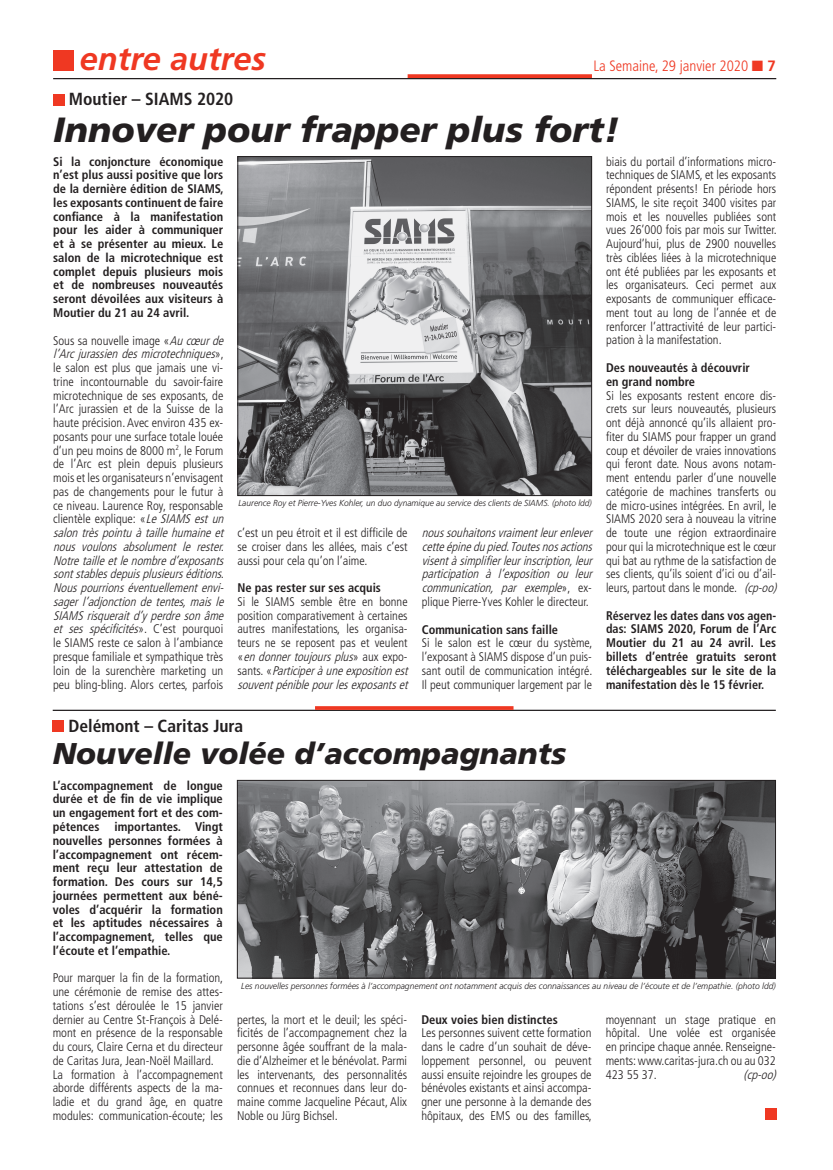
<style>
.page{position:relative;width:833px;height:1170px;background:#fff}
.page>*{position:absolute;margin:0;border:0;box-sizing:border-box;transform-origin:0 0}
.t1{font:italic 900 35px "Frutiger";color:#231f20}
.t2{font:italic 700 32.5px "Frutiger";color:#ef3822}
.t3{font:italic 900 30px "Frutiger";color:#231f20}
.t4{font:700 condensed 17.5px "Frutiger";color:#231f20}
.t5{font:300 condensed 15px "Frutiger";color:#ef3822}
.t6{font:300 condensed 12.5px/13.8px "Frutiger";color:#231f20;text-align:justify}
.t7{font:700 condensed 12.5px/13.8px "Frutiger";color:#231f20;text-align:justify}
.t8{font:italic 300 condensed 12.5px/13.8px "Frutiger";color:#231f20}
.t9{font:italic 300 8.75px "Frutiger";color:#231f20}
.t10{font:italic 300 8.75px "Frutiger";color:#231f20;scale:.96 1}
.s1{font-weight:700;font-stretch:normal}
.s2{font-style:italic}
.s3{font-style:normal}
</style>
<div class="page">
<hr style="left:53px;top:78px;width:723px;height:1px;background:#231f20">
<svg style="left:407px;top:74px;width:185px;height:4px"></svg>
<div style="left:53px;top:51px;width:20px;height:20px;background:#ef3822"></div>
<div style="left:53px;top:720px;width:11px;height:11px;background:#ef3822"></div>
<img style="left:239px;top:782px;width:535px;height:194px">
<div style="left:237px;top:780px;width:539px;height:198px;border:1px solid #231f20"></div>
<hr style="left:53px;top:709px;width:723px;height:2px;background:#231f20">
<hr style="left:315px;top:706px;width:198px;height:3px;background:#ef3822">
<div style="left:53px;top:94px;width:11px;height:11px;background:#ef3822"></div>
<img style="left:239px;top:158px;width:351px;height:336px">
<div style="left:237px;top:156px;width:355px;height:340px;border:1px solid #231f20"></div>
<div style="left:765px;top:1108px;width:11px;height:11px;background:#ef3822"></div>
<h2 class="t2" style="left:80px;top:40px;width:188px">entre autres</h2>
<p class="t5" style="left:593px;top:57px;width:184px">La Semaine, 29 janvier 2020 ■ <span class="s1">7</span></p>
<h3 class="t4" style="left:69px;top:89px;width:166px">Moutier – SIAMS 2020</h3>
<h1 class="t1" style="left:53px;top:108px;width:567px">Innover pour frapper plus fort!</h1>
<p class="t7" style="left:53px;top:154px;width:172px">Si la conjoncture économique n’est plus aussi positive que lors de la dernière édition de SIAMS, les exposants continuent de faire confiance à la manifestation pour les aider à communiquer et à se présenter au mieux. Le salon de la microtechnique est complet depuis plusieurs mois et de nombreuses nouveautés seront dévoilées aux visiteurs à Moutier du 21 au 24 avril.</p>
<p class="t6" style="left:53px;top:333px;width:176px;text-align:left">Sous sa nouvelle image «<span class="s2">Aucœurde l’Arcjurassiendesmicrotechniques</span>» , le salon est plus que jamais une vi&shy;trine incontournable du savoir-faire microtechnique de ses exposants, de l’Arc jurassien et de la Suisse de la haute précision. Avec environ 435 ex&shy;posants pour une surface totale louée d’un peu moins de 8000 m<sup>2</sup>, le Forum de l’Arc est plein depuis plusieurs mois et les organisateurs n’envisagent pas de changements pour le futur à ce niveau. Laurence Roy, responsable clientèle explique: «<span class="s2">LeSIAMSestun salontrèspointuàtaillehumaineet nous voulons absolument le rester.<br>Notretailleetlenombred’exposants sontstablesdepuisplusieurséditions.<br>Nouspourrionséventuellementenvi&shy;sager l’adjonction de tentes,mais le SIAMSrisqueraitd’yperdresonâme et ses spécificités</span>» . C ’ e s t p o u r q u o i le SIAMS reste ce salon à l’ambiance presque familiale et sympathique très loin de la surenchère marketing un peu bling-bling. Alors certes, parfois</p>
<p class="t10" style="left:239px;top:498px;width:369px">Laurence Roy et Pierre-Yves Kohler, un duo dynamique au service des clients de SIAMS. (photo ldd)</p>
<p class="t6" style="left:237px;top:526px;width:172px">c’est un peu étroit et il est difficile de se croiser dans les allées, mais c’est aussi pour cela qu’on l’aime.</p>
<p class="t7" style="left:237px;top:581px;width:145px">Ne pas rester sur ses acquis</p>
<p class="t6" style="left:237px;top:595px;width:175px;text-align:left">Si le SIAMS semble être en bonne position comparativement à certaines autres manifestations, les organisa&shy;teurs ne se reposent pas et veulent « <span class="s2">endonnertoujoursplus</span>» a u x e x p o - s a n t s . « <span class="s2">Participeràuneexpositionest souventpéniblepourlesexposantset</span></p>
<p class="t8" style="left:422px;top:526px;width:175px">noussouhaitonsvraimentleurenlever cetteépinedupied.Toutesnosactions visentàsimplifierleurinscription,leur participation à l’exposition ou leur communication, par exemple<span class="s3">» , e x - plique Pierre-Yves Kohler le directeur.</span></p>
<p class="t7" style="left:422px;top:622px;width:138px">Communication sans faille</p>
<p class="t6" style="left:422px;top:636px;width:172px">Si le salon est le cœur du système, l’exposant à SIAMS dispose d’un puis&shy;sant outil de communication intégré.<br>Il peut communiquer largement par le</p>
<h3 class="t4" style="left:68px;top:715px;width:176px">Delémont – Caritas Jura</h3>
<h3 class="t3" style="left:53px;top:735px;width:515px">Nouvelle volée d’accompagnants</h3>
<p class="t6" style="left:606px;top:155px;width:172px">biais du portail d’informations micro&shy;techniques de SIAMS, et les exposants répondent présents! En période hors SIAMS, le site reçoit 3400 visites par mois et les nouvelles publiées sont vues 26’000 fois par mois sur Twitter.<br>Aujourd’hui, plus de 2900 nouvelles très ciblées liées à la microtechnique ont été publiées par les exposants et les organisateurs. Ceci permet aux exposants de communiquer efficace&shy;ment tout au long de l’année et de renforcer l’attractivité de leur partici&shy;pation à la manifestation.</p>
<p class="t7" style="left:606px;top:361px;width:145px">Des nouveautés à découvrir en grand nombre</p>
<p class="t6" style="left:606px;top:388px;width:175px;text-align:left">Si les exposants restent encore dis&shy;crets sur leurs nouveautés, plusieurs ont déjà annoncé qu’ils allaient pro&shy;fiter du SIAMS pour frapper un grand coup et dévoiler de vraies innovations qui feront date. Nous avons notam&shy;ment entendu parler d’une nouvelle catégorie de machines transferts ou de micro-usines intégrées. En avril, le SIAMS 2020 sera à nouveau la vitrine de toute une région extraordinaire pour qui la microtechnique est le cœur qui bat au rythme de la satisfaction de ses clients, qu’ils soient d’ici ou d’ail&shy;leurs, partout dans le monde. <span class="s2">(cp-oo)</span></p>
<p class="t7" style="left:606px;top:608px;width:172px">Réservez les dates dans vos agen&shy;das: SIAMS 2020, Forum de l’Arc Moutier du 21 au 24 avril. Les billets d’entrée gratuits seront téléchargeables sur le site de la manifestation dès le 15 février.</p>
<p class="t7" style="left:53px;top:778px;width:172px">L’accompagnement de longue durée et de fin de vie implique un engagement fort et des com&shy;pétences importantes. Vingt nouvelles personnes formées à l’accompagnement ont récem&shy;ment reçu leur attestation de formation. Des cours sur 14,5 journées permettent aux béné&shy;voles d’acquérir la formation et les aptitudes nécessaires à l’accompagnement, telles que l’écoute et l’empathie.</p>
<p class="t6" style="left:53px;top:971px;width:172px;text-align:left">Pour marquer la fin de la formation, une cérémonie de remise des attes&shy;tations s’est déroulée le 15 janvier dernier au Centre St-François à Delé&shy;mont en présence de la responsable du cours, Claire Cerna et du directeur de Caritas Jura, Jean-Noël Maillard.<br>La formation à l’accompagnement aborde différents aspects de la ma&shy;ladie et du grand âge, en quatre modules: communication-écoute; les</p>
<p class="t9" style="left:241px;top:980px;width:536px">Les nouvelles personnes formées à l’accompagnement ont notamment acquis des connaissances au niveau de l’écoute et de l’empathie. (photo ldd)</p>
<p class="t6" style="left:237px;top:1012px;width:172px">pertes, la mort et le deuil; les spéci&shy;ficités de l’accompagnement chez la personne âgée souffrant de la mala&shy;die d’Alzheimer et le bénévolat. Parmi les intervenants, des personnalités connues et reconnues dans leur do&shy;maine comme Jacqueline Pécaut, Alix Noble ou Jürg Bichsel.</p>
<p class="t7" style="left:421px;top:1012px;width:138px">Deux voies bien distinctes</p>
<p class="t6" style="left:421px;top:1026px;width:172px">Les personnes suivent cette formation dans le cadre d’un souhait de déve&shy;loppement personnel, ou peuvent aussi ensuite rejoindre les groupes de bénévoles existants et ainsi accompa&shy;gner une personne à la demande des hôpitaux, des EMS ou des familles,</p>
<p class="t6" style="left:605px;top:1012px;width:172px">moyennant un stage pratique en hôpital. Une volée est organisée en principe chaque année. Renseigne&shy;ments: www.caritas-jura.ch ou au 032<br>423 55 37.</p>
<p class="t8" style="left:743px;top:1067px;width:37px">(cp-oo)</p>
</div>
